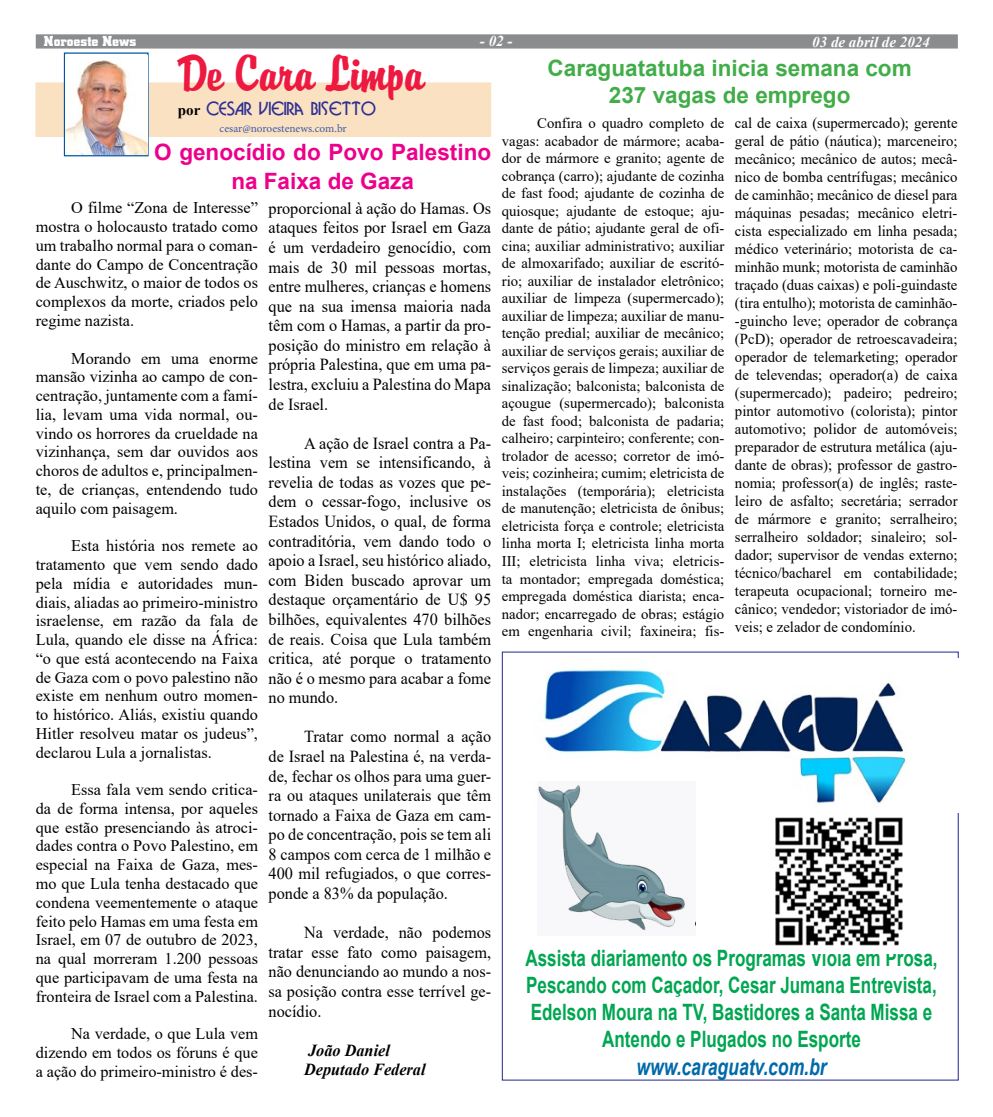
<style>
.page{position:relative;width:993px;height:1117px;background:#fff}
.page>*{position:absolute;margin:0;border:0;box-sizing:border-box;transform-origin:0 0}
.t1{font:45px "Briquet Plain";color:#ed1941}
.t2{font:italic 700 23.12px "Arial";color:#0069aa;scale:.76 1}
.t3{font:700 22.5px/27px "Arial";color:#00a651;text-align:center;scale:.76 1}
.t4{font:700 22.5px/27.5px "Arial";color:#41ad49;text-align:center}
.t5{font:700 22.5px/28.8px "Arial";color:#ec008c;text-align:center}
.t6{font:17.5px "Bosanova Plain";color:#2e3092}
.t7{font:16.88px/19.6px "Times New Roman";color:#000;text-align:justify}
.t8{font:italic 700 16.88px/19.6px "Times New Roman";color:#000}
.t9{font:16.25px/18.8px "Times New Roman";color:#000;text-align:justify}
.t10{font:15.12px/18px "Times New Roman";color:#000;text-align:justify}
.t11{font:italic 700 15px "Times New Roman";color:#fff}
.t12{font:700 15px "City D";letter-spacing:.005em;color:#fff}
.t13{font:14.75px/17.5px "Times New Roman";color:#000;text-align:justify}
.t14{font:11.25px "Minion Pro";color:#415ca9}
.s1{font-family:"Times New Roman";font-weight:700;font-size:15px;color:#000}
</style>
<div class="page">
<div style="left:36px;top:34px;width:921px;height:15px;background:#8a8c8e;border:1px solid #8a8c8e"></div>
<div style="left:35px;top:82px;width:456px;height:55px;background:#f9e1c1;border:1px solid #f9e1c1"></div>
<div style="left:64px;top:52px;width:84px;height:104px;border:1px solid #0057a8"></div>
<img style="left:66px;top:55px;width:81px;height:99px">
<img style="left:543px;top:658px;width:414px;height:154px">
<img style="left:760px;top:808px;width:154px;height:138px">
<img style="left:538px;top:780px;width:157px;height:151px">
<p class="t12" style="left:44px;top:33px;width:94px">Noroeste News</p>
<p class="t11" style="left:480px;top:31px;width:34px">- 02 -</p>
<p class="t11" style="left:812px;top:31px;width:119px">03 de abril de 2024</p>
<h1 class="t1" style="left:179px;top:46px;width:246px">De Cara Limpa</h1>
<p class="t6" style="left:178px;top:98px;width:200px"><span class="s1">por</span> CESAR VIEIRA BISETTO</p>
<p class="t14" style="left:219px;top:121px;width:129px">cesar@noroestenews.com.br</p>
<h3 class="t4" style="left:547px;top:54px;width:365px">Caraguatatuba inicia semana com<br>237 vagas de emprego</h3>
<p class="t13" style="left:501px;top:114px;width:224px;text-indent:35px">Confira o quadro completo de vagas: acabador de mármore; acaba&shy;dor de mármore e granito; agente de cobrança (carro); ajudante de cozinha de fast food; ajudante de cozinha de quiosque; ajudante de estoque; aju&shy;dante de pátio; ajudante geral de ofi&shy;cina; auxiliar administrativo; auxiliar de almoxarifado; auxiliar de escritó&shy;rio; auxiliar de instalador eletrônico; auxiliar de limpeza (supermercado); auxiliar de limpeza; auxiliar de manu&shy;tenção predial; auxiliar de mecânico; auxiliar de serviços gerais; auxiliar de serviços gerais de limpeza; auxiliar de sinalização; balconista; balconista de açougue (supermercado); balconista de fast food; balconista de padaria; calheiro; carpinteiro; conferente; con&shy;trolador de acesso; corretor de imó&shy;veis; cozinheira; cumim; eletricista de instalações (temporária); eletricista de manutenção; eletricista de ônibus; eletricista força e controle; eletricista linha morta I; eletricista linha morta III; eletricista linha viva; eletricis&shy;ta montador; empregada doméstica; empregada doméstica diarista; enca&shy;nador; encarregado de obras; estágio em engenharia civil; faxineira; fis-</p>
<p class="t10" style="left:734px;top:114px;width:224px">cal de caixa (supermercado); gerente geral de pátio (náutica); marceneiro; mecânico; mecânico de autos; mecâ&shy;nico de bomba centrífugas; mecânico de caminhão; mecânico de diesel para máquinas pesadas; mecânico eletri&shy;cista especializado em linha pesada; médico veterinário; motorista de ca&shy;minhão munk; motorista de caminhão traçado (duas caixas) e poli-guindaste (tira entulho); motorista de caminhão--guincho leve; operador de cobrança (PcD); operador de retroescavadeira; operador de telemarketing; operador de televendas; operador(a) de caixa (supermercado); padeiro; pedreiro; pintor automotivo (colorista); pintor automotivo; polidor de automóveis; preparador de estrutura metálica (aju&shy;dante de obras); professor de gastro&shy;nomia; professor(a) de inglês; raste&shy;leiro de asfalto; secretária; serrador de mármore e granito; serralheiro; serralheiro soldador; sinaleiro; sol&shy;dador; supervisor de vendas externo; técnico/bacharel em contabilidade; terapeuta ocupacional; torneiro me&shy;cânico; vendedor; vistoriador de imó&shy;veis; e zelador de condomínio.</p>
<h3 class="t5" style="left:154px;top:138px;width:338px">O genocídio do Povo Palestino na Faixa de Gaza</h3>
<p class="t9" style="left:36px;top:198px;width:224px;text-indent:35px">O filme “Zona de Interesse” mostra o holocausto tratado como um trabalho normal para o coman&shy;dante do Campo de Concentração de Auschwitz, o maior de todos os complexos da morte, criados pelo regime nazista.</p>
<p class="t9" style="left:36px;top:348px;width:224px;text-indent:35px">Morando em uma enorme mansão vizinha ao campo de con&shy;centração, juntamente com a famí&shy;lia, levam uma vida normal, ou&shy;vindo os horrores da crueldade na vizinhança, sem dar ouvidos aos choros de adultos e, principalmen&shy;te, de crianças, entendendo tudo aquilo com paisagem.</p>
<p class="t9" style="left:36px;top:535px;width:224px;text-indent:35px">Esta história nos remete ao tratamento que vem sendo dado pela mídia e autoridades mun&shy;diais, aliadas ao primeiro-ministro israelense, em razão da fala de Lula, quando ele disse na África: “o que está acontecendo na Faixa de Gaza com o povo palestino não existe em nenhum outro momen&shy;to histórico. Aliás, existiu quando Hitler resolveu matar os judeus”, declarou Lula a jornalistas.</p>
<p class="t9" style="left:36px;top:779px;width:224px;text-indent:35px">Essa fala vem sendo critica&shy;da de forma intensa, por aqueles que estão presenciando às atroci&shy;dades contra o Povo Palestino, em especial na Faixa de Gaza, mes&shy;mo que Lula tenha destacado que condena veementemente o ataque feito pelo Hamas em uma festa em Israel, em 07 de outubro de 2023, na qual morreram 1.200 pessoas que participavam de uma festa na fronteira de Israel com a Palestina.</p>
<p class="t9" style="left:36px;top:1023px;width:224px;text-indent:35px">Na verdade, o que Lula vem dizendo em todos os fóruns é que a ação do primeiro-ministro é des-</p>
<p class="t7" style="left:268px;top:198px;width:224px">proporcional à ação do Hamas. Os ataques feitos por Israel em Gaza é um verdadeiro genocídio, com mais de 30 mil pessoas mortas, entre mulheres, crianças e homens que na sua imensa maioria nada têm com o Hamas, a partir da pro&shy;posição do ministro em relação à própria Palestina, que em uma pa&shy;lestra, excluiu a Palestina do Mapa de Israel.</p>
<p class="t7" style="left:268px;top:432px;width:224px;text-indent:35px">A ação de Israel contra a Pa&shy;lestina vem se intensificando, à revelia de todas as vozes que pe&shy;dem o cessar-fogo, inclusive os Estados Unidos, o qual, de forma contraditória, vem dando todo o apoio a Israel, seu histórico aliado, com Biden buscado aprovar um destaque orçamentário de U$ 95 bilhões, equivalentes 470 bilhões de reais. Coisa que Lula também critica, até porque o tratamento não é o mesmo para acabar a fome no mundo.</p>
<p class="t7" style="left:268px;top:726px;width:224px;text-indent:35px">Tratar como normal a ação de Israel na Palestina é, na verda&shy;de, fechar os olhos para uma guer&shy;ra ou ataques unilaterais que têm tornado a Faixa de Gaza em cam&shy;po de concentração, pois se tem ali 8 campos com cerca de 1 milhão e 400 mil refugiados, o que corres&shy;ponde a 83% da população.</p>
<p class="t7" style="left:268px;top:921px;width:224px;text-indent:35px">Na verdade, não podemos tratar esse fato como paisagem, não denunciando ao mundo a nos&shy;sa posição contra esse terrível ge&shy;nocídio.</p>
<p class="t8" style="left:304px;top:1039px;width:123px">João Daniel<br>Deputado Federal</p>
<h3 class="t3" style="left:525px;top:944px;width:543px">Assista diariamento os Programas Viola em Prosa, Pescando com Caçador, Cesar Jumana Entrevista, Edelson Moura na TV, Bastidores a Santa Missa e Antendo e Plugados no Esporte</h3>
<h2 class="t2" style="left:636px;top:1050px;width:251px">www.caraguatv.com.br</h2>
</div>
